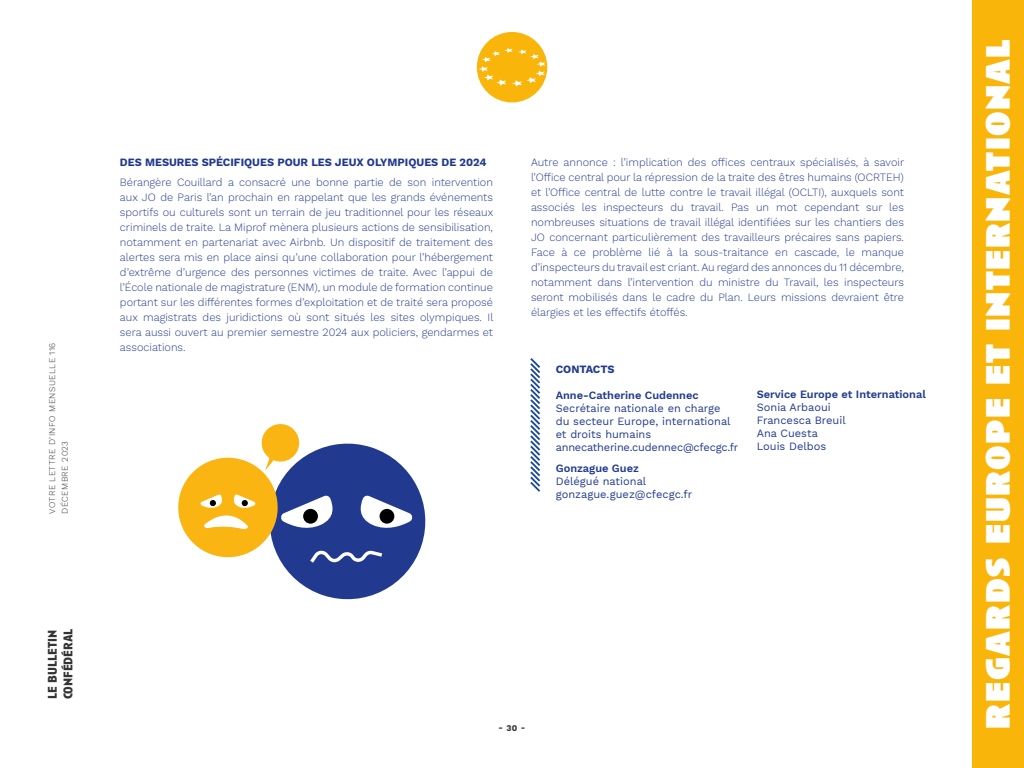
<style>
.page{position:relative;width:1024px;height:768px;background:#fff}
.page>*{position:absolute;margin:0;border:0;box-sizing:border-box;transform-origin:0 0}
.t1{font:900 35px "Anisette";letter-spacing:.04em;color:#fff}
.t2{font:700 13px/15.6px "Anisette Pro";color:#353333}
.t3{font:300 11px/15px "Work Sans";color:#213a8f;text-align:justify}
.t4{font:11px/13px "Work Sans";color:#213a8f}
.t5{font:600 11px "Work Sans";color:#213a8f}
.t6{font:700 11px "Work Sans";color:#213a8f}
.t7{font:300 8.6px/12.7px "Work Sans";letter-spacing:.05em;color:#353333}
.t8{font:700 8.6px "Work Sans";color:#353333}
</style>
<div class="page">
<div style="left:477px;top:32px;width:70px;height:70px;background:#fab50b;border-radius:50%"></div>
<svg style="left:479px;top:48px;width:67px;height:38px"></svg>
<div style="left:972px;top:0;width:52px;height:768px;background:#fab50b"></div>
<svg style="left:530px;top:358px;width:11px;height:134px"></svg>
<svg style="left:178px;top:424px;width:248px;height:175px"></svg>
<p class="t7" style="left:46px;top:514px;width:173px;rotate:-90deg">VOTRE LETTRE D’INFO MENSUELLE 116<br>DÉCEMBRE 2023</p>
<p class="t2" style="left:44px;top:699px;width:72px;rotate:-90deg">le bulletin confédéral</p>
<p class="t6" style="left:120px;top:156px;width:368px">DES MESURES SPÉCIFIQUES POUR LES JEUX OLYMPIQUES DE 2024</p>
<p class="t3" style="left:120px;top:175px;width:375px">Bérangère Couillard a consacré une bonne partie de son intervention aux JO de Paris l’an prochain en rappelant que les grands événements sportifs ou culturels sont un terrain de jeu traditionnel pour les réseaux criminels de traite. La Miprof mènera plusieurs actions de sensibilisation, notamment en partenariat avec Airbnb. Un dispositif de traitement des alertes sera mis en place ainsi qu’une collaboration pour l’hébergement d’extrême d’urgence des personnes victimes de traite. Avec l’appui de l’École nationale de magistrature (ENM), un module de formation continue portant sur les différentes formes d’exploitation et de traité sera proposé aux magistrats des juridictions où sont situés les sites olympiques. Il sera aussi ouvert au premier semestre 2024 aux policiers, gendarmes et associations.</p>
<p class="t3" style="left:531px;top:155px;width:375px">Autre annonce : l’implication des offices centraux spécialisés, à savoir l’Office central pour la répression de la traite des êtres humains (OCRTEH) et l’Office central de lutte contre le travail illégal (OCLTI), auxquels sont associés les inspecteurs du travail. Pas un mot cependant sur les nombreuses situations de travail illégal identifiées sur les chantiers des JO concernant particulièrement des travailleurs précaires sans papiers.<br>Face à ce problème lié à la sous-traitance en cascade, le manque d’inspecteurs du travail est criant. Au regard des annonces du 11 décembre, notamment dans l’intervention du ministre du Travail, les inspecteurs seront mobilisés dans le cadre du Plan. Leurs missions devraient être élargies et les effectifs étoffés.</p>
<p class="t6" style="left:556px;top:363px;width:60px">CONTACTS</p>
<p class="t5" style="left:556px;top:389px;width:144px">Anne-Catherine Cudennec</p>
<p class="t4" style="left:556px;top:402px;width:184px">Secrétaire nationale en charge<br>du secteur Europe, international et droits humains annecatherine.cudennec@cfecgc.fr</p>
<p class="t5" style="left:556px;top:462px;width:85px">Gonzague Guez</p>
<p class="t4" style="left:556px;top:475px;width:138px">Délégué national gonzague.guez@cfecgc.fr</p>
<p class="t5" style="left:757px;top:388px;width:171px">Service Europe et International</p>
<p class="t4" style="left:757px;top:402px;width:90px">Sonia Arbaoui<br>Francesca Breuil<br>Ana Cuesta<br>Louis Delbos</p>
<p class="t8" style="left:499px;top:723px;width:28px">- 30 -</p>
<h1 class="t1" style="left:978px;top:729px;width:691px;rotate:-90deg">regards europe et international</h1>
</div>
